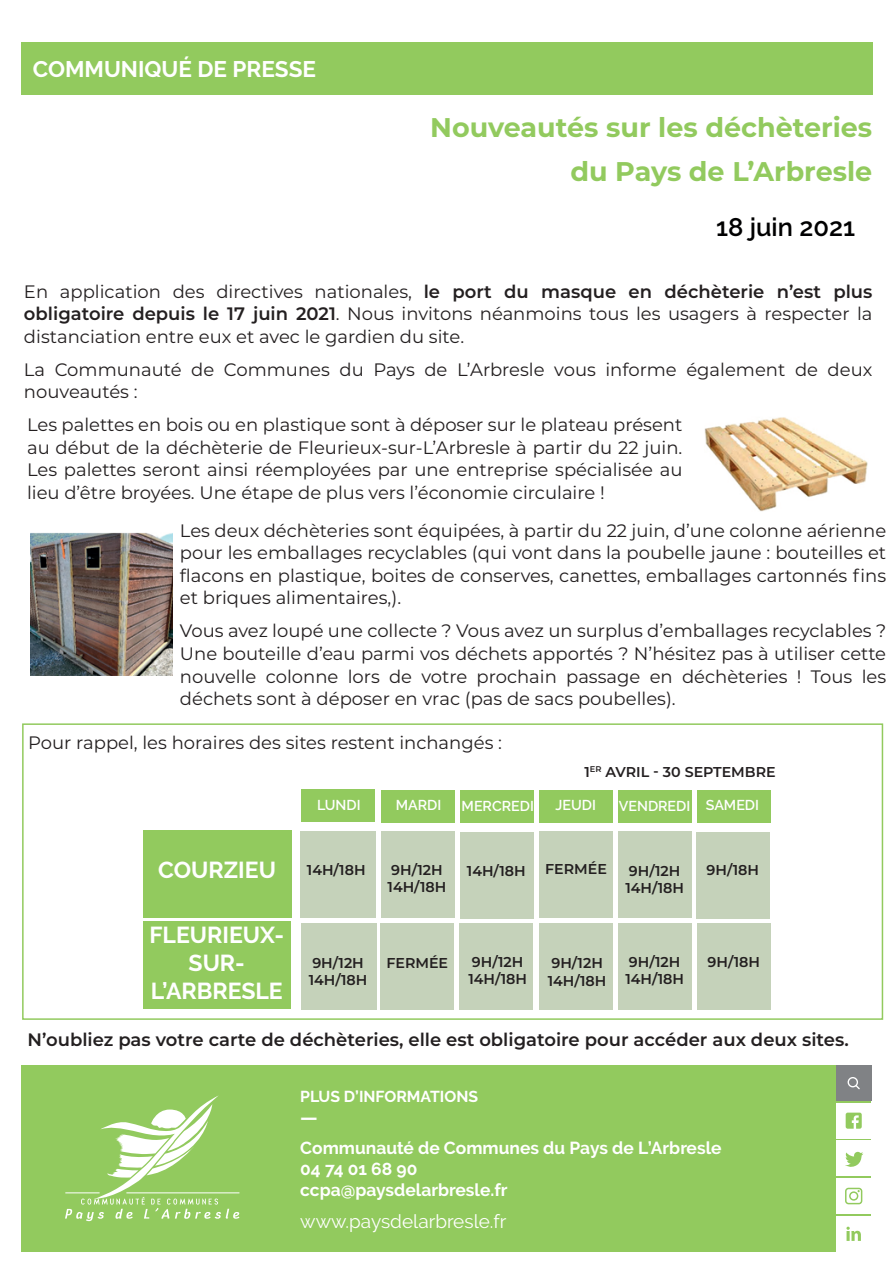
<style>
.page{position:relative;width:893px;height:1263px;background:#fff}
.page>*{position:absolute;margin:0;border:0;box-sizing:border-box;transform-origin:0 0}
.t1{font:700 27px/43.5px "Montserrat";color:#92ca5e;text-align:right}
.t2{font:600 25.5px "Raleway";color:#000001}
.t3{font:700 23.1px/27.6px "Raleway";color:#fff;text-align:center}
.t4{font:700 22.5px "Raleway";color:#fff}
.t5{font:18.9px "Raleway";color:#fff}
.t6{font:700 18.9px "Raleway";color:#fff}
.t7{font:18px/22.5px "Montserrat";color:#231f20;text-align:justify}
.t8{font:600 18px "Montserrat";color:#231f20}
.t9{font:700 17.4px/20.9px "Raleway";color:#fff}
.t10{font:700 15.75px "Raleway";color:#fff}
.t11{font:600 14.25px/17.1px "Montserrat";color:#231f20}
.t12{font:600 14.25px "Raleway";color:#fff}
.s1{font-weight:600}
</style>
<div class="page">
<div style="left:21px;top:43px;width:851px;height:52px;background:#92ca5e"></div>
<div style="left:849px;top:1057px;width:10px;height:10px;border:1px solid #fff;border-radius:50%"></div>
<div style="left:22px;top:1065px;width:849px;height:186px;background:#92ca5e"></div>
<div style="left:836px;top:1103px;width:35px;height:35px;background:#fff"></div>
<div style="left:836px;top:1140px;width:35px;height:36px;background:#fff"></div>
<div style="left:836px;top:1178px;width:35px;height:36px;background:#fff"></div>
<div style="left:836px;top:1216px;width:35px;height:35px;background:#fff"></div>
<svg style="left:846px;top:1112px;width:16px;height:17px"></svg>
<svg style="left:845px;top:1152px;width:18px;height:15px"></svg>
<svg style="left:846px;top:1227px;width:15px;height:14px"></svg>
<svg style="left:845px;top:1188px;width:17px;height:16px"></svg>
<div style="left:836px;top:1065px;width:35px;height:36px;background:#808285"></div>
<div style="left:848px;top:1077px;width:10px;height:10px;border:1px solid #fff;border-radius:50%"></div>
<svg style="left:854px;top:1084px;width:6px;height:6px"></svg>
<svg style="left:65px;top:1095px;width:174px;height:126px"></svg>
<div style="left:697px;top:923px;width:73px;height:86px;background:#c5d2ba"></div>
<div style="left:619px;top:924px;width:73px;height:86px;background:#c5d2ba"></div>
<div style="left:539px;top:923px;width:73px;height:86px;background:#c5d2ba"></div>
<div style="left:460px;top:923px;width:73px;height:86px;background:#c5d2ba"></div>
<div style="left:381px;top:924px;width:73px;height:86px;background:#c5d2ba"></div>
<div style="left:301px;top:924px;width:75px;height:86px;background:#c5d2ba"></div>
<div style="left:696px;top:832px;width:74px;height:86px;background:#c5d2ba"></div>
<div style="left:619px;top:831px;width:73px;height:86px;background:#c5d2ba"></div>
<div style="left:539px;top:831px;width:73px;height:87px;background:#c5d2ba"></div>
<div style="left:460px;top:832px;width:73px;height:86px;background:#c5d2ba"></div>
<div style="left:381px;top:831px;width:73px;height:87px;background:#c5d2ba"></div>
<div style="left:300px;top:831px;width:76px;height:87px;background:#c5d2ba"></div>
<div style="left:144px;top:831px;width:148px;height:87px;background:#92ca5e"></div>
<div style="left:144px;top:921px;width:147px;height:87px;background:#92ca5e"></div>
<div style="left:301px;top:789px;width:74px;height:33px;background:#92ca5e"></div>
<div style="left:539px;top:790px;width:74px;height:32px;background:#92ca5e"></div>
<div style="left:618px;top:790px;width:74px;height:32px;background:#92ca5e"></div>
<div style="left:697px;top:790px;width:74px;height:32px;background:#92ca5e"></div>
<div style="left:460px;top:790px;width:74px;height:32px;background:#92ca5e"></div>
<div style="left:381px;top:790px;width:74px;height:33px;background:#92ca5e"></div>
<img style="left:704px;top:417px;width:164px;height:94px">
<img style="left:31px;top:532px;width:141px;height:144px">
<div style="left:22px;top:723px;width:861px;height:297px;border:2px solid #92ca5e"></div>
<p class="t4" style="left:33px;top:56px;width:285px">COMMUNIQUÉ DE PRESSE</p>
<h1 class="t1" style="left:430px;top:105px;width:444px">Nouveautés sur les déchèteries du Pays de L’Arbresle</h1>
<h2 class="t2" style="left:716px;top:212px;width:140px">18 juin 2021</h2>
<p class="t7" style="left:24px;top:280px;width:850px">En application des directives nationales, <span class="s1">le port du masque en déchèterie n’est plus obligatoire depuis le 17 juin 2021</span>. Nous invitons néanmoins tous les usagers à respecter la distanciation entre eux et avec le gardien du site.</p>
<p class="t7" style="left:24px;top:358px;width:850px">La Communauté de Communes du Pays de L’Arbresle vous informe également de deux nouveautés :</p>
<p class="t7" style="left:27px;top:413px;width:657px">Les palettes en bois ou en plastique sont à déposer sur le plateau présent au début de la déchèterie de Fleurieux-sur-L’Arbresle à partir du 22 juin.<br>Les palettes seront ainsi réemployées par une entreprise spécialisée au lieu d’être broyées. Une étape de plus vers l’économie circulaire !</p>
<p class="t7" style="left:180px;top:519px;width:708px">Les deux déchèteries sont équipées, à partir du 22 juin, d’une colonne aérienne pour les emballages recyclables (qui vont dans la poubelle jaune : bouteilles et flacons en plastique, boites de conserves, canettes, emballages cartonnés fins et briques alimentaires,).</p>
<p class="t7" style="left:180px;top:619px;width:708px">Vous avez loupé une collecte ? Vous avez un surplus d’emballages recyclables ?<br>Une bouteille d’eau parmi vos déchets apportés ? N’hésitez pas à utiliser cette nouvelle colonne lors de votre prochain passage en déchèteries ! Tous les déchets sont à déposer en vrac (pas de sacs poubelles).</p>
<p class="t7" style="left:28px;top:731px;width:475px">Pour rappel, les horaires des sites restent inchangés :</p>
<p class="t11" style="left:584px;top:762px;width:193px">1<sup>ER</sup> AVRIL - 30 SEPTEMBRE</p>
<p class="t3" style="left:158px;top:856px;width:119px">COURZIEU</p>
<p class="t3" style="left:149px;top:922px;width:136px">FLEURIEUX-<br>SUR-<br>L’ARBRESLE</p>
<p class="t12" style="left:317px;top:797px;width:45px">LUNDI</p>
<p class="t12" style="left:396px;top:797px;width:47px">MARDI</p>
<p class="t12" style="left:462px;top:798px;width:74px">MERCREDI</p>
<p class="t12" style="left:555px;top:796px;width:42px">JEUDI</p>
<p class="t12" style="left:619px;top:797px;width:142px">VENDREDI SAMEDI</p>
<p class="t11" style="left:545px;top:860px;width:63px">FERMÉE</p>
<p class="t11" style="left:625px;top:862px;width:60px">9H/12H<br>14H/18H</p>
<p class="t11" style="left:307px;top:861px;width:60px">14H/18H</p>
<p class="t11" style="left:391px;top:861px;width:53px">9H/12H</p>
<p class="t11" style="left:467px;top:861px;width:60px">14H/18H</p>
<p class="t11" style="left:707px;top:860px;width:54px">9H/18H</p>
<p class="t11" style="left:388px;top:878px;width:60px">14H/18H</p>
<p class="t11" style="left:309px;top:953px;width:60px">9H/12H<br>14H/18H</p>
<p class="t11" style="left:386px;top:954px;width:63px">FERMÉE</p>
<p class="t11" style="left:468px;top:953px;width:60px">9H/12H<br>14H/18H</p>
<p class="t11" style="left:548px;top:954px;width:60px">9H/12H<br>14H/18H</p>
<p class="t11" style="left:625px;top:953px;width:60px">9H/12H<br>14H/18H</p>
<p class="t11" style="left:708px;top:952px;width:54px">9H/18H</p>
<p class="t8" style="left:28px;top:1027px;width:823px">N’oubliez pas votre carte de déchèteries, elle est obligatoire pour accéder aux deux sites.</p>
<p class="t10" style="left:300px;top:1087px;width:179px">PLUS D’INFORMATIONS</p>
<p class="t6" style="left:300px;top:1107px;width:19px">—</p>
<p class="t9" style="left:300px;top:1138px;width:423px">Communauté de Communes du Pays de L’Arbresle<br>04 74 01 68 90<br>ccpa@paysdelarbresle.fr</p>
<p class="t5" style="left:300px;top:1210px;width:208px">www.paysdelarbresle.fr</p>
</div>
